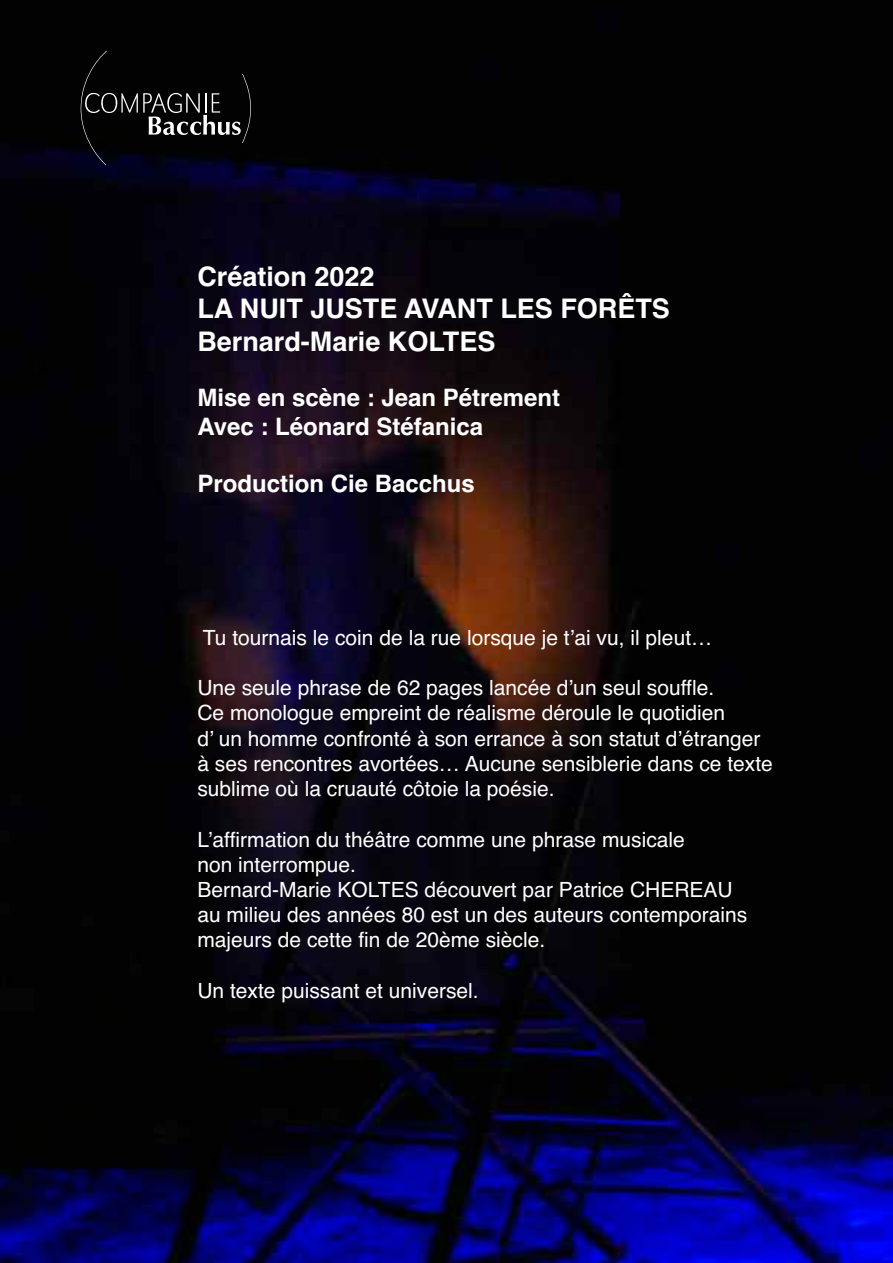
<style>
.page{position:relative;width:893px;height:1263px;background:#fff}
.page>*{position:absolute;margin:0;border:0;box-sizing:border-box;transform-origin:0 0}
.t1{font:700 27px/32.4px "Helvetica";color:#fff}
.t2{font:700 24px/28.8px "Helvetica";color:#fff}
.t3{font:21px/25.2px "Helvetica";color:#fff}
</style>
<div class="page">
<img style="left:0;top:0;width:893px;height:1263px">
<svg style="left:81px;top:51px;width:170px;height:114px;background:#121214"></svg>
<p class="t1" style="left:197px;top:260px;width:474px">Création 2022<br>LA NUIT JUSTE AVANT LES FORÊTS<br>Bernard-Marie KOLTES</p>
<p class="t2" style="left:197px;top:383px;width:364px">Mise en scène : Jean Pétrement<br>Avec : Léonard Stéfanica</p>
<p class="t2" style="left:197px;top:470px;width:279px">Production Cie Bacchus</p>
<p class="t3" style="left:203px;top:625px;width:511px">Tu tournais le coin de la rue lorsque je t’ai vu, il pleut…</p>
<p class="t3" style="left:197px;top:675px;width:577px">Une seule phrase de 62 pages lancée d’un seul souffle.<br>Ce monologue empreint de réalisme déroule le quotidien<br>d’ un homme confronté à son errance à son statut d’étranger à ses rencontres avortées… Aucune sensiblerie dans ce texte sublime où la cruauté côtoie la poésie.</p>
<p class="t3" style="left:197px;top:827px;width:551px">L’affirmation du théâtre comme une phrase musicale<br>non interrompue.<br>Bernard-Marie KOLTES découvert par Patrice CHEREAU au milieu des années 80 est un des auteurs contemporains majeurs de cette fin de 20ème siècle.</p>
<p class="t3" style="left:197px;top:978px;width:283px">Un texte puissant et universel.</p>
</div>
